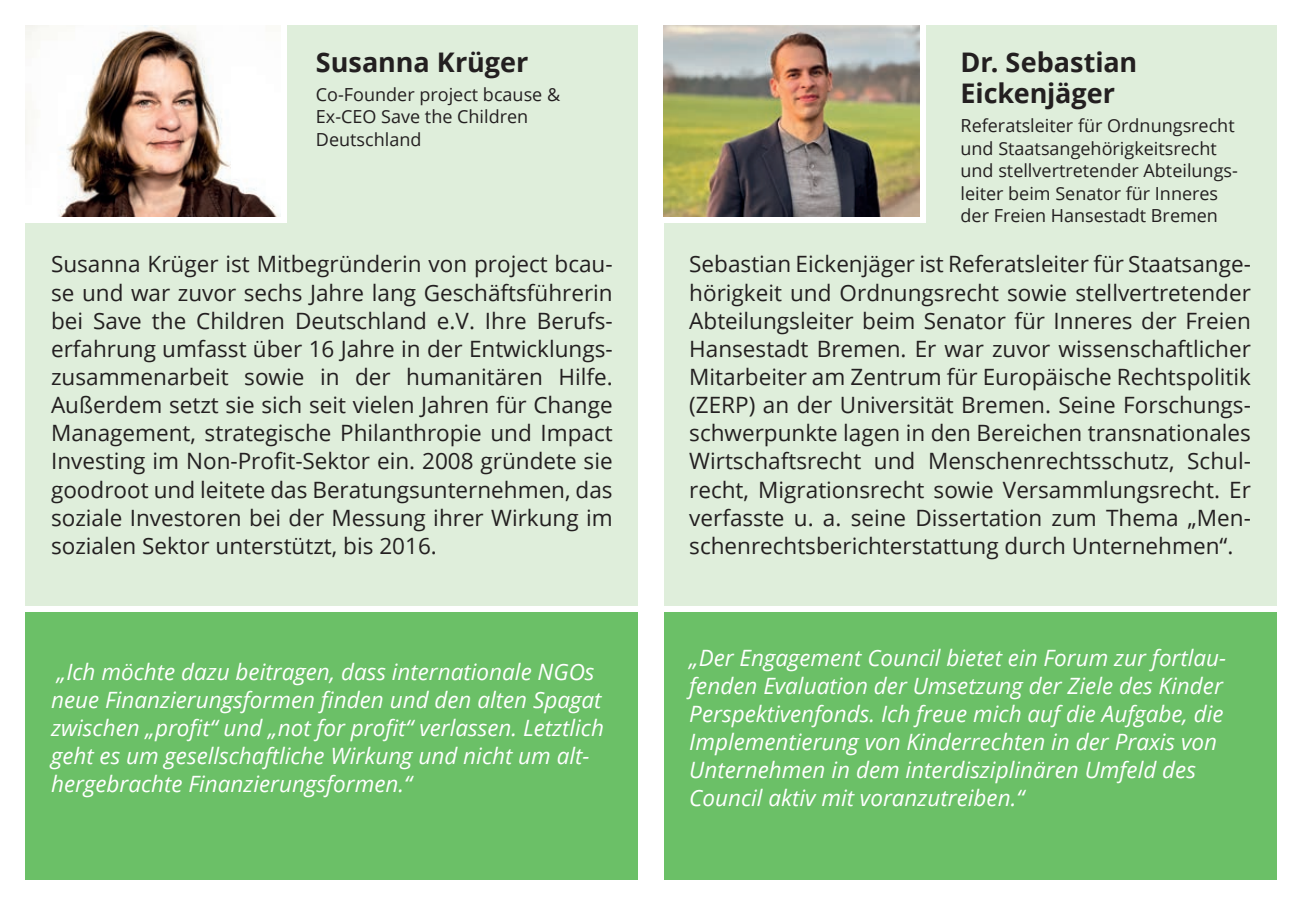
<style>
.page{position:relative;width:1302px;height:906px;background:#fff}
.page>*{position:absolute;margin:0;border:0;box-sizing:border-box;transform-origin:0 0}
.t1{font:700 27px/31.5px "Open Sans";letter-spacing:-.005em;color:#231f20}
.t2{font:22.5px/28.1px "Open Sans";color:#231f20;text-align:justify}
.t3{font:italic 22.5px/28.1px "Open Sans";color:#fff}
.t4{font:18px/22.5px "Open Sans";color:#231f20}
</style>
<div class="page">
<div style="left:26px;top:612px;width:612px;height:268px;background:#6bc067"></div>
<div style="left:663px;top:612px;width:613px;height:268px;background:#6bc067"></div>
<div style="left:26px;top:26px;width:612px;height:580px;background:#dfeedb"></div>
<div style="left:663px;top:26px;width:613px;height:580px;background:#dfeedb"></div>
<div style="left:26px;top:26px;width:261px;height:197px;background:#fff"></div>
<svg style="left:663px;top:26px;width:262px;height:197px;background:#f3f2ed"></svg>
<img style="left:26px;top:26px;width:253px;height:191px">
<img style="left:663px;top:26px;width:255px;height:191px">
<p class="t1" style="left:316px;top:45px;width:214px">Susanna Krüger</p>
<p class="t4" style="left:316px;top:82px;width:246px">Co-Founder project bcause &amp;<br>Ex-CEO Save the Children<br>Deutschland</p>
<p class="t1" style="left:960px;top:45px;width:178px">Dr. Sebastian<br>Eickenjäger</p>
<p class="t4" style="left:960px;top:114px;width:279px">Referatsleiter für Ordnungsrecht und Staatsangehörigkeitsrecht und stellvertretender Abteilungs&shy;leiter beim Senator für Inneres der Freien Hansestadt Bremen</p>
<p class="t2" style="left:51px;top:250px;width:563px">Susanna Krüger ist Mitbegründerin von project bcau&shy;se und war zuvor sechs Jahre lang Geschäftsführerin bei Save the Children Deutschland e.V. Ihre Berufs&shy;erfahrung umfasst über 16 Jahre in der Entwicklungs&shy;zusammenarbeit sowie in der humanitären Hilfe.<br>Außerdem setzt sie sich seit vielen Jahren für Change Management, strategische Philanthropie und Impact Investing im Non-Profit-Sektor ein. 2008 gründete sie goodroot und leitete das Beratungsunternehmen, das soziale Investoren bei der Messung ihrer Wirkung im sozialen Sektor unterstützt, bis 2016.</p>
<p class="t2" style="left:689px;top:250px;width:563px">Sebastian Eickenjäger ist Referatsleiter für Staatsange&shy;hörigkeit und Ordnungsrecht sowie stellvertretender Abteilungsleiter beim Senator für Inneres der Freien Hansestadt Bremen. Er war zuvor wissenschaftlicher Mitarbeiter am Zentrum für Europäische Rechtspolitik (ZERP) an der Universität Bremen. Seine Forschungs&shy;schwerpunkte lagen in den Bereichen transnationales Wirtschaftsrecht und Menschenrechtsschutz, Schul&shy;recht, Migrationsrecht sowie Versammlungsrecht. Er verfasste u. a. seine Dissertation zum Thema „Men&shy;schenrechtsberichterstattung durch Unternehmen“.</p>
<p class="t3" style="left:51px;top:657px;width:554px">„Ich möchte dazu beitragen, dass internationale NGOs neue Finanzierungsformen finden und den alten Spagat zwischen „profit“ und „not for profit“ verlassen. Letztlich geht es um gesellschaftliche Wirkung und nicht um alt&shy;hergebrachte Finanzierungsformen.“</p>
<p class="t3" style="left:689px;top:643px;width:538px">„Der Engagement Council bietet ein Forum zur fortlau&shy;fenden Evaluation der Umsetzung der Ziele des Kinder Perspektivenfonds. Ich freue mich auf die Aufgabe, die Implementierung von Kinderrechten in der Praxis von Unternehmen in dem interdisziplinären Umfeld des Council aktiv mit voranzutreiben.“</p>
</div>
